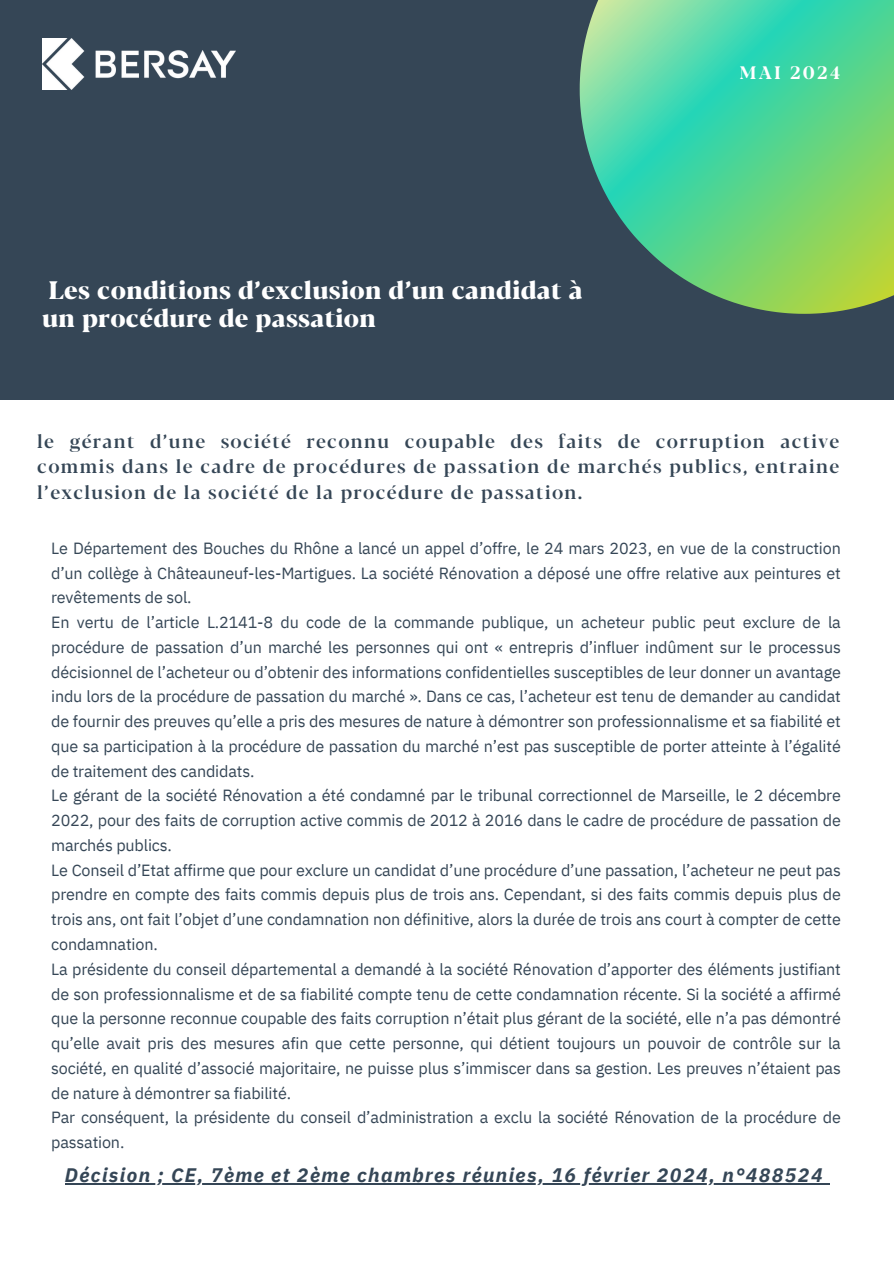
<style>
.page{position:relative;width:894px;height:1264px;background:#fff}
.page>*{position:absolute;margin:0;border:0;box-sizing:border-box;transform-origin:0 0}
.t1{font:800 25.2px/28.2px "Blacker Display";letter-spacing:.01em;color:#fff}
.t2{font:italic 700 19.5px "IBM Plex Sans";letter-spacing:.07em;color:#354656}
.t3{font:500 19.05px/25.8px "Blacker Display";letter-spacing:.07em;color:#354656;text-align:justify}
.t4{font:700 18px "Blacker Display";letter-spacing:.14em;color:#fff}
.t5{font:16.2px/24.8px "IBM Plex Sans";letter-spacing:-.01em;color:#354656;text-align:justify}
</style>
<div class="page">
<div style="left:0;top:0;width:893px;height:399px;background:#354656"></div>
<img style="left:42px;top:38px;width:194px;height:51px">
<svg style="left:486px;top:0;width:407px;height:400px"></svg>
<hr style="left:65px;top:1182px;width:758px;height:2px;background:#354656">
<p class="t1" style="left:42px;top:278px;width:542px">Les conditions d’exclusion d’un candidat à un procédure de passation</p>
<h1 class="t4" style="left:739px;top:64px;width:102px">MAI 2024</h1>
<p class="t3" style="left:37px;top:429px;width:803px">le gérant d’une société reconnu coupable des faits de corruption active commis dans le cadre de procédures de passation de marchés publics, entraine l’exclusion de la société de la procédure de passation.</p>
<p class="t5" style="left:51px;top:535px;width:791px;text-align:left">Le Département des Bouches du Rhône a lancé un appel d’offre, le 24 mars 2023, en vue de la construction d’un collège à Châteauneuf-les-Martigues. La société Rénovation a déposé une offre relative aux peintures et revêtements de sol.<br>En vertu de l’article L.2141-8 du code de la commande publique, un acheteur public peut exclure de la procédure de passation d’un marché les personnes qui ont « entrepris d’influer indûment sur le processus décisionnel de l’acheteur ou d’obtenir des informations confidentielles susceptibles de leur donner un avantage indu lors de la procédure de passation du marché ». Dans ce cas, l’acheteur est tenu de demander au candidat de fournir des preuves qu’elle a pris des mesures de nature à démontrer son professionnalisme et sa fiabilité et que sa participation à la procédure de passation du marché n’est pas susceptible de porter atteinte à l’égalité de traitement des candidats.</p>
<h3 class="t5" style="left:51px;top:783px;width:791px">Le gérant de la société Rénovation a été condamné par le tribunal correctionnel de Marseille, le 2 décembre 2022, pour des faits de corruption active commis de 2012 à 2016 dans le cadre de procédure de passation de marchés publics.</h3>
<p class="t5" style="left:51px;top:857px;width:791px">Le Conseil d’Etat affirme que pour exclure un candidat d’une procédure d’une passation, l’acheteur ne peut pas prendre en compte des faits commis depuis plus de trois ans. Cependant, si des faits commis depuis plus de trois ans, ont fait l’objet d’une condamnation non définitive, alors la durée de trois ans court à compter de cette condamnation.</p>
<p class="t5" style="left:51px;top:956px;width:791px">La présidente du conseil départemental a demandé à la société Rénovation d’apporter des éléments justifiant de son professionnalisme et de sa fiabilité compte tenu de cette condamnation récente. Si la société a affirmé que la personne reconnue coupable des faits corruption n’était plus gérant de la société, elle n’a pas démontré qu’elle avait pris des mesures afin que cette personne, qui détient toujours un pouvoir de contrôle sur la société, en qualité d’associé majoritaire, ne puisse plus s’immiscer dans sa gestion. Les preuves n’étaient pas de nature à démontrer sa fiabilité.</p>
<p class="t5" style="left:51px;top:1104px;width:791px">Par conséquent, la présidente du conseil d’administration a exclu la société Rénovation de la procédure de passation.</p>
<p class="t2" style="left:65px;top:1161px;width:759px">Décision ; CE, 7ème et 2ème chambres réunies, 16 février 2024, n°488524</p>
</div>
